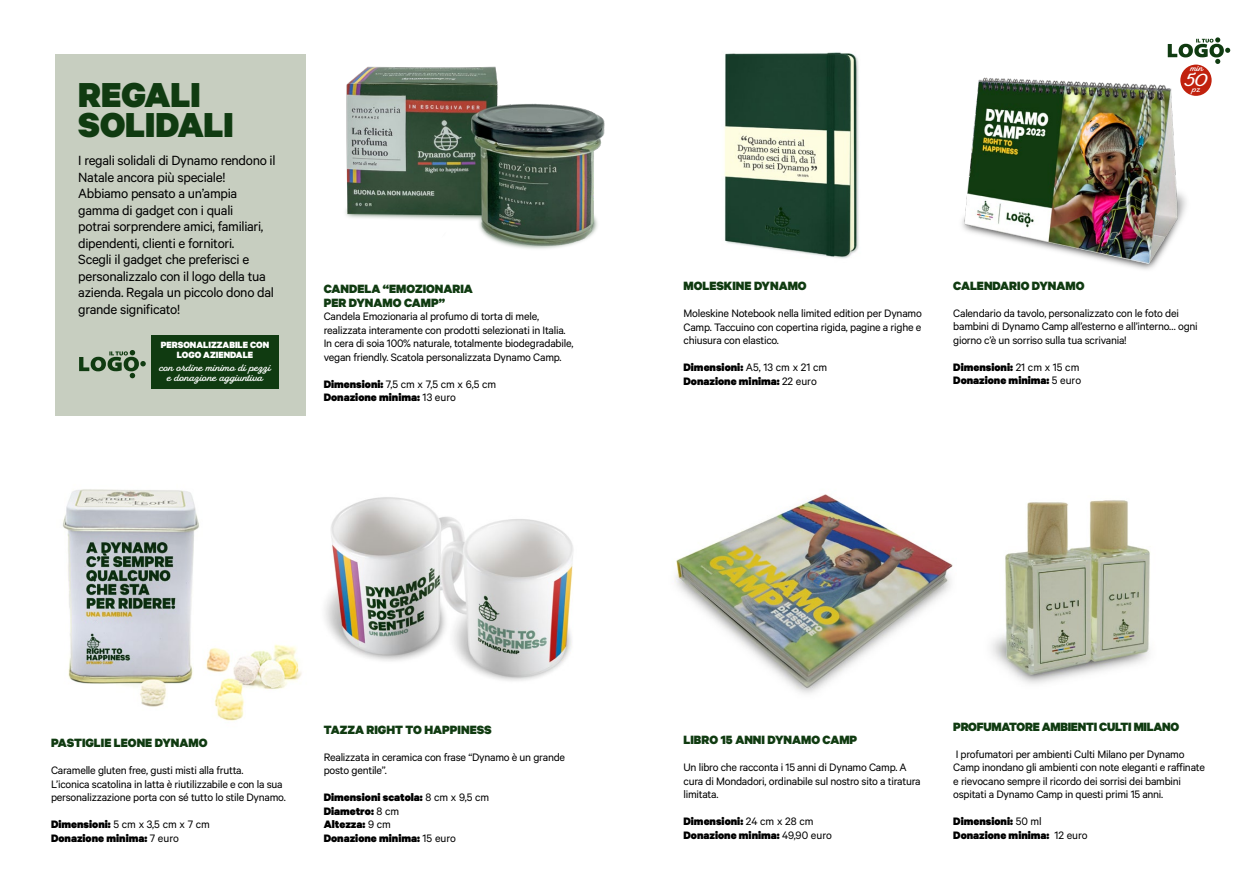
<style>
.page{position:relative;width:1259px;height:893px;background:#fff}
.page>*{position:absolute;margin:0;border:0;box-sizing:border-box;transform-origin:0 0}
.t1{font:900 39px/30px "Calibre";color:#103b11}
.t2{font:700 17.7px "Fairwater Script";color:#fff}
.t3{font:15px/16.5px "Calibre";letter-spacing:-.02em;color:#000}
.t4{font:900 13.5px/13.5px "Calibre";color:#103b11}
.t5{font:900 13.5px "Calibre";letter-spacing:-.02em;color:#103b11}
.t6{font:12.15px/13.5px "Calibre";letter-spacing:-.02em;color:#000}
.t7{font:900 12.15px/13.5px "Calibre";color:#000}
.t8{font:700 10.2px/10.2px "Fairwater Script";color:#fff;text-align:center}
.t9{font:900 10.2px/10.2px "Calibre";color:#fff;text-align:center}
.t10{font:700 8.85px "Fairwater Script";color:#fff}
.s1{font-weight:400}
</style>
<div class="page">
<img style="left:345px;top:66px;width:260px;height:183px">
<img style="left:325px;top:497px;width:249px;height:184px">
<div style="left:55px;top:54px;width:250px;height:361px;background:#c7cec0"></div>
<div style="left:151px;top:335px;width:128px;height:54px;background:#103b11"></div>
<svg style="left:79px;top:350px;width:67px;height:28px"></svg>
<img style="left:62px;top:489px;width:240px;height:232px">
<img style="left:724px;top:52px;width:135px;height:207px">
<img style="left:675px;top:494px;width:278px;height:200px">
<img style="left:991px;top:500px;width:159px;height:184px">
<img style="left:962px;top:71px;width:250px;height:199px">
<div style="left:1180px;top:65px;width:31px;height:31px;background:#c1210d;border-radius:50%"></div>
<svg style="left:1167px;top:37px;width:63px;height:27px"></svg>
<h1 class="t1" style="left:78px;top:78px;width:157px">REGALI<br>SOLIDALI</h1>
<p class="t3" style="left:78px;top:152px;width:199px">I regali solidali di Dynamo rendono il<br>Natale ancora più speciale!<br>Abbiamo pensato a un’ampia gamma di gadget con i quali<br>potrai sorprendere amici, familiari, dipendenti, clienti e fornitori.<br>Scegli il gadget che preferisci e personalizzalo con il logo della tua azienda. Regala un piccolo dono dal grande significato!</p>
<p class="t9" style="left:161px;top:339px;width:110px">PERSONALIZZABILE CON<br>LOGO AZIENDALE</p>
<p class="t8" style="left:159px;top:362px;width:113px">con ordine minimo di pezzi e donazione aggiuntiva</p>
<p class="t4" style="left:324px;top:282px;width:151px">CANDELA “EMOZIONARIA<br>PER DYNAMO CAMP”</p>
<p class="t6" style="left:324px;top:309px;width:251px">Candela Emozionaria al profumo di torta di mele, realizzata interamente con prodotti selezionati in Italia.<br>In cera di soia 100% naturale, totalmente biodegradabile, vegan friendly. Scatola personalizzata Dynamo Camp.</p>
<p class="t7" style="left:324px;top:377px;width:174px">Dimensioni: <span class="s1">7,5 cm x 7,5 cm x 6,5 cm<br></span>Donazione minima: <span class="s1">13 euro</span></p>
<p class="t10" style="left:1190px;top:63px;width:14px">min</p>
<p class="t10" style="left:1192px;top:84px;width:10px">pz</p>
<h2 class="t2" style="left:1186px;top:70px;width:23px">50</h2>
<p class="t4" style="left:683px;top:279px;width:125px">MOLESKINE DYNAMO</p>
<p class="t6" style="left:683px;top:306px;width:240px;text-align:justify">Moleskine Notebook nella limited edition per Dynamo Camp. Taccuino con copertina rigida, pagine a righe e chiusura con elastico.</p>
<p class="t7" style="left:683px;top:360px;width:145px">Dimensioni: <span class="s1">A5, 13 cm x 21 cm<br></span>Donazione minima: <span class="s1">22 euro</span></p>
<p class="t4" style="left:953px;top:278px;width:133px">CALENDARIO DYNAMO</p>
<p class="t6" style="left:953px;top:306px;width:246px">Calendario da tavolo, personalizzato con le foto dei bambini di Dynamo Camp all’esterno e all’interno… ogni giorno c’è un sorriso sulla tua scrivania!</p>
<p class="t7" style="left:953px;top:360px;width:129px">Dimensioni: <span class="s1">21 cm x 15 cm<br></span>Donazione minima: <span class="s1">5 euro</span></p>
<p class="t4" style="left:51px;top:736px;width:158px">PASTIGLIE LEONE DYNAMO</p>
<p class="t6" style="left:51px;top:763px;width:236px">Caramelle gluten free, gusti misti alla frutta.<br>L’iconica scatolina in latta è riutilizzabile e con la sua personalizzazione porta con sé tutto lo stile Dynamo.</p>
<p class="t7" style="left:51px;top:817px;width:160px">Dimensioni: <span class="s1">5 cm x 3,5 cm x 7 cm<br></span>Donazione minima: <span class="s1">7 euro</span></p>
<p class="t4" style="left:324px;top:722px;width:170px">TAZZA RIGHT TO HAPPINESS</p>
<p class="t6" style="left:324px;top:750px;width:243px">Realizzata in ceramica con frase “Dynamo è un grande posto gentile”.</p>
<p class="t7" style="left:324px;top:790px;width:167px">Dimensioni scatola: <span class="s1">8 cm x 9,5 cm<br></span>Diametro: <span class="s1">8 cm<br></span>Altezza: <span class="s1">9 cm<br></span>Donazione minima: <span class="s1">15 euro</span></p>
<p class="t4" style="left:683px;top:733px;width:175px">LIBRO 15 ANNI DYNAMO CAMP</p>
<p class="t6" style="left:683px;top:760px;width:239px">Un libro che racconta i 15 anni di Dynamo Camp. A cura di Mondadori, ordinabile sul nostro sito a tiratura limitata.</p>
<p class="t7" style="left:683px;top:814px;width:150px">Dimensioni: <span class="s1">24 cm x 28 cm<br></span>Donazione minima: <span class="s1">49,90 euro</span></p>
<p class="t5" style="left:953px;top:718px;width:228px">PROFUMATORE AMBIENTI CULTI MILANO</p>
<p class="t6" style="left:953px;top:747px;width:253px">I profumatori per ambienti Culti Milano per Dynamo Camp inondano gli ambienti con note eleganti e raffinate e rievocano sempre il ricordo dei sorrisi dei bambini ospitati a Dynamo Camp in questi primi 15 anni.</p>
<p class="t7" style="left:953px;top:814px;width:136px">Dimensioni: <span class="s1">50 ml<br></span>Donazione minima: <span class="s1">12 euro</span></p>
</div>
